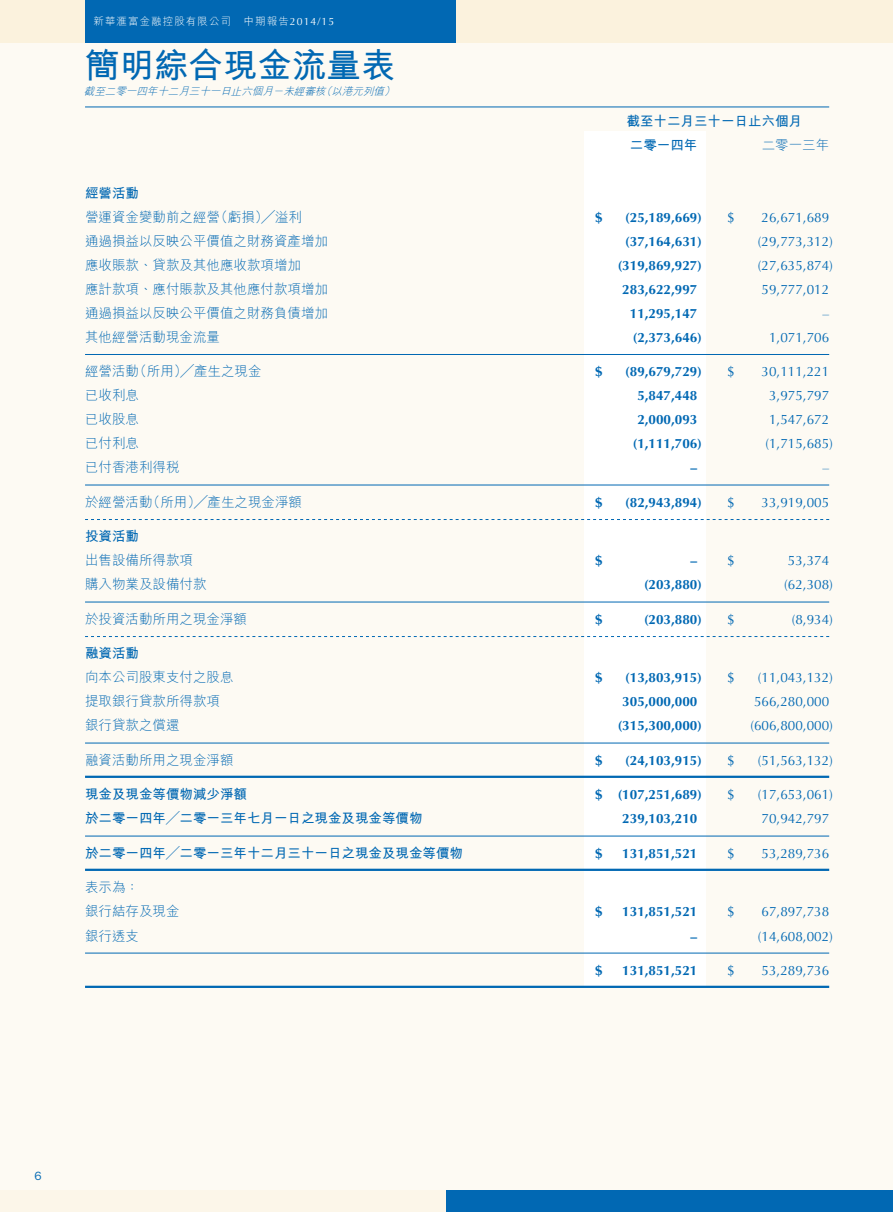
<style>
.page{position:relative;width:893px;height:1212px;background:#fdfaf3}
.page>*{position:absolute;margin:0;border:0;box-sizing:border-box;transform-origin:0 0}
.t1{font:34.5px "M Hei HK Bold B5 pc H";color:#0168b3}
.t2{font:700 13.5px "Optima";color:#0168b3}
.t3{font:13.5px/24px "M Hei HK Light B5 pc H";color:#0168b3}
.t4{font:13.5px "Optima";color:#0168b3}
.t5{font:13.5px/24px "M Hei HK Bold B5 pc H";color:#0168b3}
.t6{font:12px "Franklin Gothic";color:#0168b3}
.t7{font:italic 10.5px "M Hei HK Light B5 pc H";color:#0168b3}
.t8{font:10.5px "M Hei HK Light B5 pc H";letter-spacing:.1em;color:#fff}
.s1{font-family:"Optima"}
.s2{font-family:"M Hei HK Bold B5 pc H"}
.s3{font-weight:400}
</style>
<div class="page">
<div style="left:0;top:0;width:85px;height:43px;background:#fbf2dd"></div>
<div style="left:85px;top:0;width:371px;height:43px;background:#0168b3"></div>
<div style="left:456px;top:0;width:437px;height:43px;background:#fbf2dd"></div>
<div style="left:0;top:1191px;width:446px;height:21px;background:#fcf6e9"></div>
<div style="left:446px;top:1191px;width:447px;height:21px;background:#0168b3"></div>
<div style="left:585px;top:132px;width:121px;height:855px;background:#fff"></div>
<hr style="left:85px;top:107px;width:744px;height:1px;background:#0168b3">
<hr style="left:85px;top:354px;width:744px;height:1px;background:#0168b3">
<hr style="left:85px;top:485px;width:744px;height:1px;background:#0168b3">
<svg style="left:85px;top:519px;width:744px;height:1px"></svg>
<hr style="left:85px;top:602px;width:744px;height:1px;background:#0168b3">
<svg style="left:85px;top:636px;width:744px;height:1px"></svg>
<hr style="left:85px;top:743px;width:744px;height:1px;background:#0168b3">
<hr style="left:85px;top:776px;width:744px;height:2px;background:#0168b3">
<hr style="left:85px;top:836px;width:744px;height:1px;background:#0168b3">
<hr style="left:85px;top:869px;width:744px;height:2px;background:#0168b3">
<hr style="left:85px;top:953px;width:744px;height:1px;background:#0168b3">
<hr style="left:85px;top:986px;width:744px;height:2px;background:#0168b3">
<p class="t8" style="left:94px;top:17px;width:242px">新華滙富金融控股有限公司　中期報告<span class="s1">2014/15</span></p>
<p class="t1" style="left:85px;top:52px;width:312px">簡明綜合現金流量表</p>
<p class="t7" style="left:84px;top:87px;width:315px">截至二零一四年十二月三十一日止六個月－未經審核（以港元列值）</p>
<p class="t3" style="left:85px;top:183px;width:219px"><span class="s2">經營活動<br></span>營運資金變動前之經營（虧損）╱溢利</p>
<p class="t5" style="left:627px;top:111px;width:177px">截至十二月三十一日止六個月二零一四年</p>
<p class="t3" style="left:762px;top:135px;width:69px">二零一三年</p>
<p class="t2" style="left:595px;top:211px;width:9px">$</p>
<p class="t2" style="left:625px;top:211px;width:78px">(25,189,669)</p>
<p class="t4" style="left:727px;top:209px;width:9px">$</p>
<p class="t4" style="left:762px;top:209px;width:69px">26,671,689</p>
<p class="t3" style="left:85px;top:231px;width:244px">通過損益以反映公平價值之財務資產增加</p>
<p class="t2" style="left:625px;top:235px;width:78px">(37,164,631)</p>
<p class="t4" style="left:758px;top:233px;width:77px">(29,773,312)</p>
<p class="t3" style="left:85px;top:255px;width:217px">應收賬款、貸款及其他應收款項增加</p>
<p class="t2" style="left:618px;top:259px;width:86px">(319,869,927)</p>
<p class="t4" style="left:758px;top:257px;width:77px">(27,635,874)</p>
<p class="t3" style="left:85px;top:279px;width:244px">應計款項、應付賬款及其他應付款項增加</p>
<p class="t2" style="left:622px;top:283px;width:77px">283,622,997</p>
<p class="t4" style="left:762px;top:281px;width:69px">59,777,012</p>
<p class="t3" style="left:85px;top:303px;width:244px">通過損益以反映公平價值之財務負債增加</p>
<p class="t2" style="left:630px;top:307px;width:69px">11,295,147</p>
<p class="t4" style="left:822px;top:305px;width:8px">–</p>
<p class="t3" style="left:85px;top:327px;width:136px">其他經營活動現金流量</p>
<p class="t2" style="left:633px;top:331px;width:71px">(2,373,646)</p>
<p class="t4" style="left:769px;top:329px;width:62px">1,071,706</p>
<p class="t3" style="left:85px;top:361px;width:178px">經營活動（所用）╱產生之現金</p>
<p class="t2" style="left:595px;top:365px;width:9px">$</p>
<p class="t2" style="left:625px;top:365px;width:78px">(89,679,729)</p>
<p class="t4" style="left:727px;top:364px;width:9px">$</p>
<p class="t4" style="left:762px;top:364px;width:69px">30,111,221</p>
<p class="t3" style="left:85px;top:385px;width:55px">已收利息</p>
<p class="t2" style="left:637px;top:389px;width:62px">5,847,448</p>
<p class="t4" style="left:769px;top:388px;width:62px">3,975,797</p>
<p class="t3" style="left:85px;top:409px;width:55px">已收股息</p>
<p class="t2" style="left:637px;top:413px;width:62px">2,000,093</p>
<p class="t4" style="left:769px;top:412px;width:62px">1,547,672</p>
<p class="t3" style="left:85px;top:433px;width:55px">已付利息</p>
<p class="t2" style="left:633px;top:437px;width:71px">(1,111,706)</p>
<p class="t4" style="left:765px;top:436px;width:69px">(1,715,685)</p>
<p class="t3" style="left:85px;top:457px;width:96px">已付香港利得稅</p>
<p class="t2" style="left:691px;top:461px;width:8px">–</p>
<p class="t4" style="left:822px;top:460px;width:8px">–</p>
<p class="t3" style="left:85px;top:492px;width:219px">於經營活動（所用）╱產生之現金淨額</p>
<p class="t2" style="left:595px;top:496px;width:9px">$</p>
<p class="t2" style="left:625px;top:496px;width:78px">(82,943,894)</p>
<p class="t4" style="left:727px;top:494px;width:9px">$</p>
<p class="t4" style="left:762px;top:494px;width:69px">33,919,005</p>
<p class="t3" style="left:85px;top:526px;width:109px"><span class="s2">投資活動<br></span>出售設備所得款項</p>
<p class="t2" style="left:595px;top:554px;width:9px">$</p>
<p class="t2" style="left:691px;top:554px;width:46px">– <span class="s3">$</span></p>
<p class="t4" style="left:788px;top:553px;width:43px">53,374</p>
<p class="t3" style="left:85px;top:574px;width:123px">購入物業及設備付款</p>
<p class="t2" style="left:644px;top:578px;width:59px">(203,880)</p>
<p class="t4" style="left:784px;top:577px;width:50px">(62,308)</p>
<p class="t3" style="left:85px;top:609px;width:163px">於投資活動所用之現金淨額</p>
<p class="t2" style="left:595px;top:613px;width:9px">$</p>
<p class="t2" style="left:644px;top:613px;width:59px">(203,880)</p>
<p class="t4" style="left:727px;top:611px;width:9px">$</p>
<p class="t4" style="left:792px;top:611px;width:43px">(8,934)</p>
<p class="t3" style="left:85px;top:643px;width:150px"><span class="s2">融資活動<br></span>向本公司股東支付之股息</p>
<p class="t2" style="left:595px;top:671px;width:9px">$</p>
<p class="t2" style="left:625px;top:671px;width:78px">(13,803,915)</p>
<p class="t4" style="left:727px;top:670px;width:9px">$</p>
<p class="t4" style="left:758px;top:670px;width:77px">(11,043,132)</p>
<p class="t3" style="left:85px;top:691px;width:136px">提取銀行貸款所得款項</p>
<p class="t2" style="left:622px;top:695px;width:77px">305,000,000</p>
<p class="t4" style="left:754px;top:694px;width:77px">566,280,000</p>
<p class="t3" style="left:85px;top:715px;width:96px">銀行貸款之償還</p>
<p class="t2" style="left:618px;top:719px;width:86px">(315,300,000)</p>
<p class="t4" style="left:750px;top:718px;width:84px">(606,800,000)</p>
<p class="t3" style="left:85px;top:750px;width:150px">融資活動所用之現金淨額</p>
<p class="t2" style="left:595px;top:754px;width:9px">$</p>
<p class="t2" style="left:625px;top:754px;width:78px">(24,103,915)</p>
<p class="t4" style="left:727px;top:752px;width:9px">$</p>
<p class="t4" style="left:758px;top:752px;width:77px">(51,563,132)</p>
<p class="t5" style="left:85px;top:784px;width:163px">現金及現金等價物減少淨額</p>
<p class="t2" style="left:595px;top:788px;width:108px">$ (107,251,689)</p>
<p class="t4" style="left:727px;top:787px;width:9px">$</p>
<p class="t4" style="left:758px;top:787px;width:77px">(17,653,061)</p>
<p class="t5" style="left:85px;top:808px;width:339px">於二零一四年╱二零一三年七月一日之現金及現金等價物</p>
<p class="t2" style="left:622px;top:812px;width:77px">239,103,210</p>
<p class="t4" style="left:762px;top:811px;width:69px">70,942,797</p>
<p class="t5" style="left:85px;top:843px;width:379px">於二零一四年╱二零一三年十二月三十一日之現金及現金等價物</p>
<p class="t2" style="left:595px;top:847px;width:9px">$</p>
<p class="t2" style="left:622px;top:847px;width:77px">131,851,521</p>
<p class="t4" style="left:727px;top:845px;width:9px">$</p>
<p class="t4" style="left:762px;top:845px;width:69px">53,289,736</p>
<p class="t3" style="left:85px;top:877px;width:96px">表示為：<br>銀行結存及現金</p>
<p class="t2" style="left:595px;top:905px;width:9px">$</p>
<p class="t2" style="left:622px;top:905px;width:77px">131,851,521</p>
<p class="t4" style="left:727px;top:904px;width:9px">$</p>
<p class="t4" style="left:762px;top:904px;width:69px">67,897,738</p>
<p class="t3" style="left:85px;top:925px;width:55px">銀行透支</p>
<p class="t2" style="left:691px;top:929px;width:8px">–</p>
<p class="t4" style="left:758px;top:928px;width:77px">(14,608,002)</p>
<p class="t2" style="left:595px;top:964px;width:9px">$</p>
<p class="t2" style="left:622px;top:964px;width:77px">131,851,521</p>
<p class="t4" style="left:727px;top:962px;width:9px">$</p>
<p class="t4" style="left:762px;top:962px;width:69px">53,289,736</p>
<p class="t6" style="left:34px;top:1171px;width:9px">6</p>
</div>
